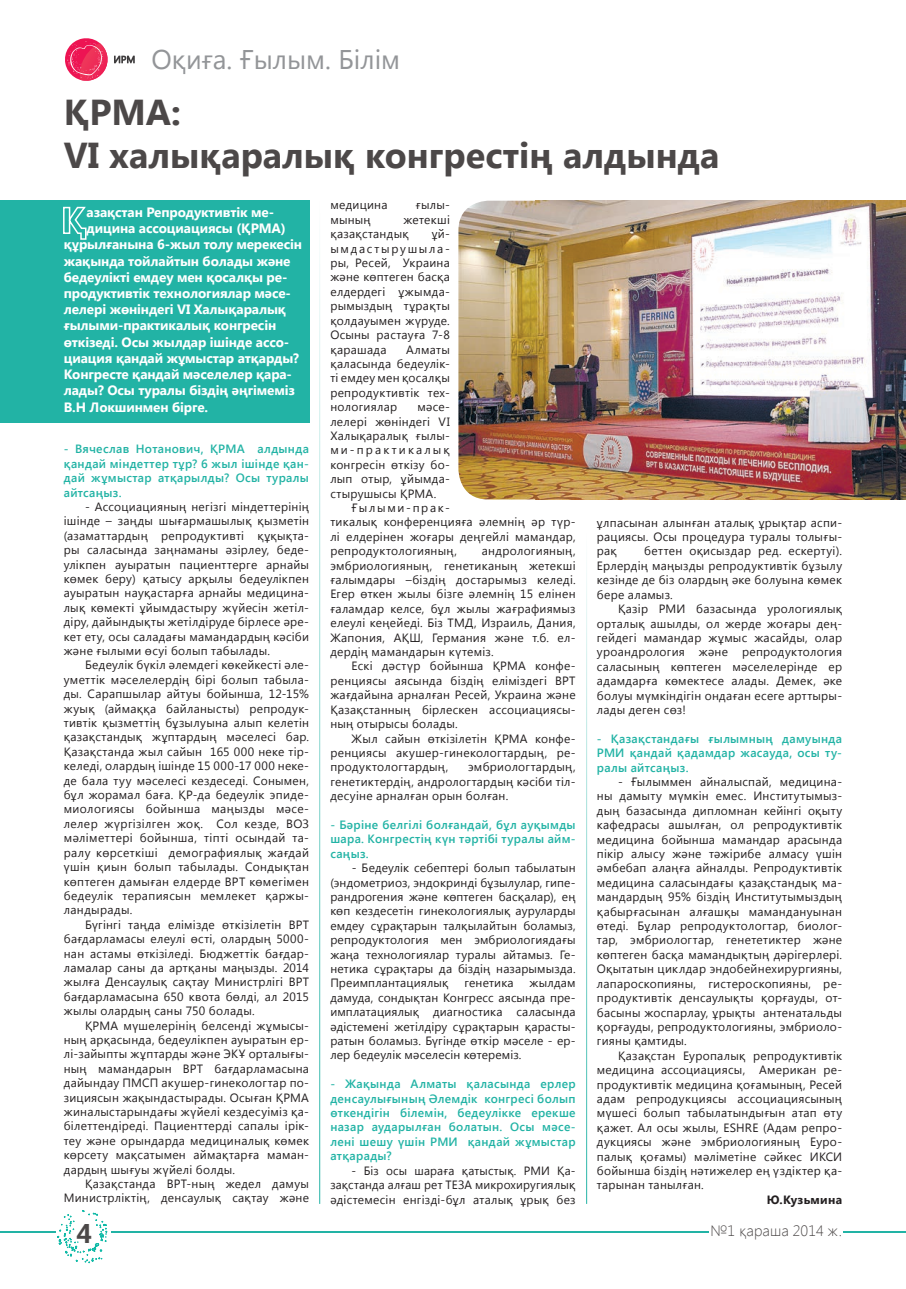
<style>
.page{position:relative;width:906px;height:1289px;background:#fff}
.page>*{position:absolute;margin:0;border:0;box-sizing:border-box;transform-origin:0 0}
.t1{font:700 36px/43.2px "Segoe UI";color:#4c4848}
.t2{font:27px "Segoe UI";color:#939598}
.t3{font:700 27px "Segoe UI";color:#4c4848}
.t4{font:300 15px "Segoe UI";letter-spacing:.005em;color:#4c4848}
.t5{font:700 13.5px "Segoe UI";letter-spacing:-.01em;color:#fff}
.t6{font:12px/14.4px "Segoe UI";letter-spacing:.02em;color:#231f20;text-align:justify}
.t7{font:600 12px/14.4px "Segoe UI";letter-spacing:.025em;color:#22b3a5;text-align:justify}
.t8{font:700 12px "Segoe UI";letter-spacing:.025em;color:#231f20}
</style>
<div class="page">
<svg style="left:65px;top:38px;width:70px;height:43px"></svg>
<hr style="left:111px;top:1231px;width:598px;height:1px;background:#22b3a5">
<hr style="left:843px;top:1231px;width:63px;height:1px;background:#22b3a5">
<hr style="left:0;top:1231px;width:56px;height:1px;background:#22b3a5">
<svg style="left:57px;top:1210px;width:50px;height:52px"></svg>
<div style="left:0;top:201px;width:309px;height:222px;background:#22b3a5"></div>
<svg style="left:63px;top:206px;width:24px;height:34px"></svg>
<hr style="left:319px;top:201px;width:1px;height:1002px;background:#22b3a5">
<hr style="left:586px;top:533px;width:1px;height:670px;background:#22b3a5">
<img style="left:458px;top:201px;width:77px;height:298px">
<img style="left:535px;top:201px;width:371px;height:298px">
<h2 class="t2" style="left:151px;top:41px;width:250px">Оқиға. Ғылым. Білім</h2>
<h1 class="t1" style="left:64px;top:89px;width:657px">ҚРМА:<br>VI халықаралық конгрестің алдында</h1>
<p class="t5" style="left:87px;top:202px;width:189px">азақстан Репродуктивтік ме-</p>
<p class="t5" style="left:87px;top:219px;width:201px">дицина ассоциациясы (ҚРМА)</p>
<p class="t5" style="left:64px;top:235px;width:240px">құрылғанына 6-жыл толу мерекесін</p>
<p class="t5" style="left:64px;top:251px;width:228px">жақында тойлайтын болады және</p>
<p class="t5" style="left:64px;top:267px;width:225px">бедеулікті емдеу мен қосалқы ре-</p>
<p class="t5" style="left:64px;top:283px;width:229px">продуктивтік технологиялар мәсе-</p>
<p class="t5" style="left:64px;top:300px;width:224px">лелері жөніндегі VI Халықаралық</p>
<p class="t5" style="left:64px;top:316px;width:214px">ғылыми-практикалық конгресін</p>
<p class="t5" style="left:64px;top:332px;width:227px">өткізеді. Осы жылдар ішінде ассо-</p>
<p class="t5" style="left:64px;top:348px;width:237px">циация қандай жұмыстар атқарды?</p>
<p class="t5" style="left:64px;top:364px;width:230px">Конгресте қандай мәселелер қара-</p>
<p class="t5" style="left:64px;top:381px;width:233px">лады? Осы туралы біздің әңгімеміз</p>
<p class="t5" style="left:64px;top:397px;width:146px">В.Н Локшинмен бірге.</p>
<p class="t7" style="left:64px;top:441px;width:247px">- Вячеслав Нотанович, ҚРМА алдында қандай міндеттер тұр? 6 жыл ішінде қан&shy;дай жұмыстар атқарылды? Осы туралы айтсаңыз.</p>
<p class="t6" style="left:64px;top:499px;width:247px;text-indent:21px">- Ассоциацияның негізгі міндеттерінің ішінде – заңды шығармашылық қызметін (азаматтардың репродуктивті құқықта&shy;ры саласында заңнаманы әзірлеу, беде&shy;улікпен ауыратын пациенттерге арнайы көмек беру) қатысу арқылы бедеулікпен ауыратын науқастарға арнайы медицина&shy;лық көмекті ұйымдастыру жүйесін жетіл&shy;діру, дайындықты жетілдіруде бірлесе әре&shy;кет ету, осы саладағы мамандардың кәсіби және ғылыми өсуі болып табылады.</p>
<p class="t6" style="left:64px;top:657px;width:247px;text-indent:21px">Бедеулік бүкіл әлемдегі көкейкесті әле&shy;уметтік мәселелердің бірі болып табыла&shy;ды. Сарапшылар айтуы бойынша, 12-15% жуық (аймаққа байланысты) репродук&shy;тивтік қызметтің бұзылуына алып келетін қазақстандық жұптардың мәселесі бар.<br>Қазақстанда жыл сайын 165 000 неке тір&shy;келеді, олардың ішінде 15 000-17 000 неке&shy;де бала туу мәселесі кездеседі. Сонымен, бұл жорамал баға. ҚР-да бедеулік эпиде&shy;миологиясы бойынша маңызды мәсе&shy;лелер жүргізілген жоқ. Сол кезде, ВОЗ мәліметтері бойынша, тіпті осындай та&shy;ралу көрсеткіші демографиялық жағдай үшін қиын болып табылады. Сондықтан көптеген дамыған елдерде ВРТ көмегімен бедеулік терапиясын мемлекет қаржы&shy;ландырады.</p>
<p class="t6" style="left:64px;top:916px;width:247px;text-indent:21px">Бүгінгі таңда елімізде өткізілетін ВРТ бағдарламасы елеулі өсті, олардың 5000- нан астамы өткізіледі. Бюджеттік бағдар&shy;ламалар саны да артқаны маңызды. 2014 жылға Денсаулық сақтау Министрлігі ВРТ бағдарламасына 650 квота бөлді, ал 2015 жылы олардың саны 750 болады.</p>
<p class="t6" style="left:64px;top:1017px;width:247px;text-indent:21px">ҚРМА мүшелерінің белсенді жұмысы&shy;ның арқасында, бедеулікпен ауыратын ер&shy;лі-зайыпты жұптарды және ЭКҰ орталығы&shy;ның мамандарын ВРТ бағдарламасына дайындау ПМСП акушер-гинекологтар по&shy;зициясын жақындастырады. Осыған ҚРМА жиналыстарындағы жүйелі кездесуіміз қа&shy;білеттендіреді. Пациенттерді сапалы ірік&shy;теу және орындарда медициналық көмек көрсету мақсатымен аймақтарға маман&shy;дардың шығуы жүйелі болды.</p>
<p class="t6" style="left:64px;top:1175px;width:247px;text-align:right">Қазақстанда ВРТ-ның жедел дамуы<br>Министрліктің, денсаулық сақтау және</p>
<p class="t6" style="left:330px;top:197px;width:59px">медицина</p>
<p class="t6" style="left:416px;top:197px;width:36px">ғылы-</p>
<p class="t6" style="left:330px;top:212px;width:42px">мының</p>
<p class="t6" style="left:330px;top:212px;width:121px;text-indent:73px">жетекші қазақстандық</p>
<p class="t6" style="left:330px;top:226px;width:121px;text-indent:101px">ұй&shy;ымдастырушыла&shy;ры, Ресей, Украина және көптеген басқа елдердегі ұжымда&shy;рымыздың тұрақты қолдауымен жүруде.<br>Осыны растауға 7-8 қарашада</p>
<p class="t6" style="left:330px;top:341px;width:121px;text-indent:76px">Алматы қаласында бедеулік&shy;ті емдеу мен қосалқы репродуктивтік тех&shy;нологиялар</p>
<p class="t6" style="left:330px;top:399px;width:121px;text-indent:87px">мәсе&shy;лелері жөніндегі VI Халықаралық ғылы&shy;ми-практикалық конгресін өткізу бо&shy;лып отыр, ұйымда&shy;стырушысы ҚРМА.</p>
<p class="t6" style="left:330px;top:500px;width:247px;text-align:left;text-indent:21px">Ғылыми-прак-<br>тикалық конференцияға әлемнің әр түр&shy;лі елдерінен жоғары деңгейлі мамандар, репродуктологияның,</p>
<p class="t6" style="left:597px;top:514px;width:247px">ұлпасынан алынған аталық ұрықтар аспи&shy;рациясы. Осы процедура туралы толығы&shy;рақ</p>
<p class="t6" style="left:597px;top:543px;width:247px;text-indent:47px">беттен оқисыздар ред. ескертуі).<br>Ерлердің маңызды репродуктивтік бұзылу кезінде де біз олардың әке болуына көмек бере аламыз.</p>
<p class="t6" style="left:597px;top:601px;width:247px;text-indent:21px">Қазір РМИ базасында урологиялық орталық ашылды, ол жерде жоғары дең&shy;гейдегі мамандар жұмыс жасайды, олар уроандрология және репродуктология саласының көптеген мәселелерінде ер адамдарға көмектесе алады. Демек, әке болуы мүмкіндігін ондаған есеге арттыры&shy;лады деген сөз!</p>
<p class="t7" style="left:597px;top:730px;width:247px">- Қазақстандағы ғылымның дамуында РМИ қандай қадамдар жасауда, осы ту&shy;ралы айтсаңыз.</p>
<p class="t6" style="left:597px;top:774px;width:247px;text-indent:21px">- Ғылыммен айналыспай, медицина&shy;ны дамыту мүмкін емес. Институтымыз&shy;дың базасында дипломнан кейінгі оқыту кафедрасы ашылған, ол репродуктивтік медицина бойынша мамандар арасында пікір алысу және тәжірибе алмасу үшін әмбебап алаңға айналды. Репродуктивтік медицина саласындағы қазақстандық ма&shy;мандардың 95% біздің Институтымыздың қабырғасынан алғашқы мамандануынан өтеді. Бұлар репродуктологтар, биолог&shy;тар, эмбриологтар, генететиктер және көптеген басқа мамандықтың дәрігерлері.<br>Оқытатын циклдар эндобейнехирургияны, лапароскопияны, гистероскопияны, ре&shy;продуктивтік денсаулықты қорғауды, от&shy;басыны жоспарлау, ұрықты антенатальды қорғауды, репродуктологияны, эмбриоло&shy;гияны қамтиды.</p>
<p class="t6" style="left:597px;top:1047px;width:247px;text-indent:21px">Қазақстан Еуропалық репродуктивтік медицина ассоциациясы, Американ ре&shy;продуктивтік медицина қоғамының, Ресей адам репродукциясы ассоциациясының мүшесі болып табылатындығын атап өту қажет. Ал осы жылы, ESHRE (Адам репро&shy;дукциясы және эмбриологияның Еуро&shy;палық қоғамы) мәліметіне сәйкес ИКСИ бойынша біздің нәтижелер ең үздіктер қа&shy;тарынан танылған.</p>
<p class="t8" style="left:767px;top:1190px;width:77px">Ю.Кузьмина</p>
<p class="t6" style="left:330px;top:543px;width:247px;text-indent:151px">андрологияның, эмбриологияның, генетиканың жетекші ғалымдары –біздің достарымыз келеді.<br>Егер өткен жылы бізге әлемнің 15 елінен ғаламдар келсе, бұл жылы жағрафиямыз елеулі кеңейеді. Біз ТМД, Израиль, Дания, Жапония, АҚШ, Германия және т.б. ел&shy;дердің мамандарын күтеміз.</p>
<p class="t6" style="left:330px;top:658px;width:247px;text-indent:21px">Ескі дәстүр бойынша ҚРМА конфе&shy;ренциясы аясында біздің еліміздегі ВРТ жағдайына арналған Ресей, Украина және Қазақстанның бірлескен ассоциациясы&shy;ның отырысы болады.</p>
<p class="t6" style="left:330px;top:730px;width:247px;text-indent:21px">Жыл сайын өткізілетін ҚРМА конфе&shy;ренциясы акушер-гинекологтардың, ре&shy;продуктологтардың,</p>
<p class="t6" style="left:330px;top:759px;width:247px;text-indent:138px">эмбриологтардың, генетиктердің, андрологтардың кәсіби тіл&shy;десуіне арналған орын болған.</p>
<p class="t7" style="left:330px;top:817px;width:247px">- Бәріне белгілі болғандай, бұл ауқымды шара. Конгрестің күн тәртібі туралы айм&shy;саңыз.</p>
<p class="t6" style="left:330px;top:860px;width:247px;text-indent:21px">- Бедеулік себептері болып табылатын (эндометриоз, эндокринді бұзылулар, гипе&shy;рандрогения және көптеген басқалар), ең көп кездесетін гинекологиялық ауруларды емдеу сұрақтарын талқылайтын боламыз, репродуктология мен эмбриологиядағы жаңа технологиялар туралы айтамыз. Ге&shy;нетика сұрақтары да біздің назарымызда.<br>Преимплантациялық</p>
<p class="t6" style="left:330px;top:975px;width:247px;text-indent:199px">жылдам дамуда, сондықтан Конгресс аясында пре&shy;имплатациялық диагностика саласында әдістемені жетілдіру сұрақтарын қарасты&shy;ратын боламыз. Бүгінде өткір мәселе - ер&shy;лер бедеулік мәселесін көтереміз.</p>
<p class="t7" style="left:330px;top:1076px;width:247px">- Жақында Алматы қаласында ерлер денсаулығының Әлемдік конгресі болып өткендігін білемін, бедеулікке ерекше назар аударылған болатын. Осы мәсе&shy;лені шешу үшін РМИ қандай жұмыстар атқарады?</p>
<p class="t6" style="left:330px;top:1162px;width:247px;text-indent:21px">- Біз осы шараға қатыстық. РМИ Қа&shy;зақстанда алғаш рет ТЕЗА микрохиругиялық әдістемесін енгізді-бұл аталық ұрық без</p>
<p class="t6" style="left:464px;top:975px;width:51px">генетика</p>
<h2 class="t3" style="left:77px;top:1213px;width:17px">4</h2>
<p class="t4" style="left:710px;top:1220px;width:133px">№1 қараша 2014 ж.</p>
</div>
